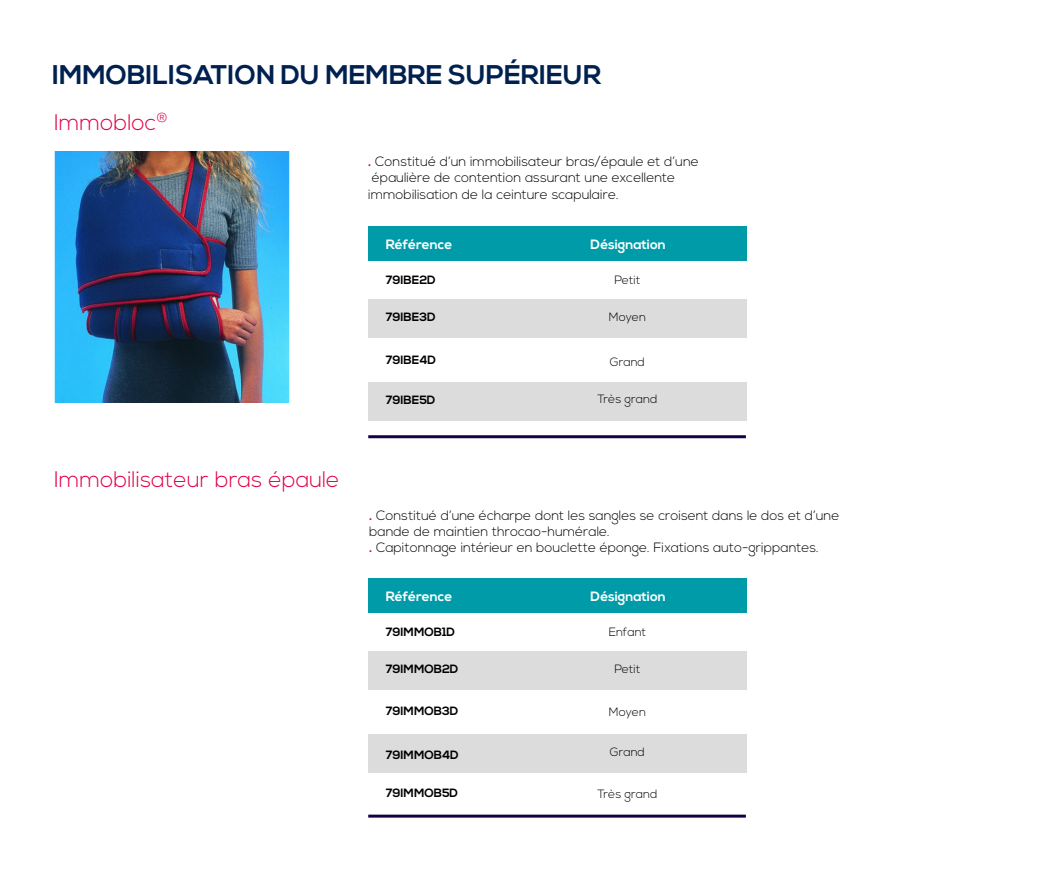
<style>
.page{position:relative;width:1057px;height:893px;background:#fff}
.page>*{position:absolute;margin:0;border:0;box-sizing:border-box;transform-origin:0 0}
.t1{font:700 27px "Nexa";color:#002150}
.t2{font:300 22.5px "Nexa";color:#e20046}
.t3{font:300 13.5px/16.2px "Nexa";color:#000}
.t4{font:700 13.5px "Nexa";color:#fff}
.t5{font:700 12px "Nexa";color:#000}
.t6{font:300 12px "Nexa";color:#000}
.s1{font-weight:700;color:#e20046}
</style>
<div class="page">
<img style="left:54px;top:152px;width:236px;height:250px">
<div style="left:368px;top:300px;width:378px;height:38px;background:#dcdcdc"></div>
<div style="left:368px;top:382px;width:378px;height:38px;background:#dcdcdc"></div>
<div style="left:368px;top:226px;width:378px;height:35px;background:#009ba9"></div>
<hr style="left:368px;top:435px;width:378px;height:3px;background:#150046">
<div style="left:368px;top:652px;width:378px;height:38px;background:#dcdcdc"></div>
<div style="left:368px;top:735px;width:378px;height:38px;background:#dcdcdc"></div>
<div style="left:368px;top:578px;width:378px;height:35px;background:#009ba9"></div>
<hr style="left:368px;top:815px;width:378px;height:3px;background:#150046">
<p class="t1" style="left:52px;top:59px;width:550px">IMMOBILISATION DU MEMBRE SUPÉRIEUR</p>
<p class="t2" style="left:54px;top:109px;width:116px">Immobloc<sup>®</sup></p>
<p class="t3" style="left:368px;top:154px;width:332px"><span class="s1">.</span> Constitué d’un immobilisateur bras/épaule et d’une</p>
<p class="t3" style="left:372px;top:170px;width:305px">épaulière de contention assurant une excellente</p>
<p class="t3" style="left:368px;top:186px;width:252px">immobilisation de la ceinture scapulaire.</p>
<p class="t4" style="left:386px;top:236px;width:68px">Référence</p>
<p class="t4" style="left:590px;top:236px;width:77px">Désignation</p>
<p class="t5" style="left:386px;top:273px;width:51px">79IBE2D</p>
<p class="t6" style="left:614px;top:273px;width:28px">Petit</p>
<p class="t2" style="left:54px;top:466px;width:287px">Immobilisateur bras épaule</p>
<p class="t5" style="left:386px;top:310px;width:51px">79IBE3D</p>
<p class="t6" style="left:609px;top:310px;width:39px">Moyen</p>
<p class="t5" style="left:386px;top:353px;width:52px">79IBE4D</p>
<p class="t6" style="left:610px;top:355px;width:37px">Grand</p>
<p class="t5" style="left:386px;top:393px;width:51px">79IBE5D</p>
<p class="t6" style="left:597px;top:392px;width:61px">Très grand</p>
<p class="t3" style="left:369px;top:507px;width:472px"><span class="s1">.</span> Constitué d’une écharpe dont les sangles se croisent dans le dos et d’une bande de maintien throcao-humérale.</p>
<p class="t3" style="left:369px;top:540px;width:451px"><span class="s1">.</span> Capitonnage intérieur en bouclette éponge. Fixations auto-grippantes.</p>
<p class="t4" style="left:386px;top:588px;width:68px">Référence</p>
<p class="t4" style="left:590px;top:588px;width:77px">Désignation</p>
<p class="t5" style="left:386px;top:625px;width:71px">79IMMOB1D</p>
<p class="t5" style="left:386px;top:662px;width:74px">79IMMOB2D</p>
<p class="t5" style="left:386px;top:704px;width:74px">79IMMOB3D</p>
<p class="t5" style="left:386px;top:747px;width:74px">79IMMOB4D</p>
<p class="t5" style="left:386px;top:786px;width:74px">79IMMOB5D</p>
<p class="t6" style="left:608px;top:625px;width:39px">Enfant</p>
<p class="t6" style="left:614px;top:662px;width:28px">Petit</p>
<p class="t6" style="left:609px;top:705px;width:39px">Moyen</p>
<p class="t6" style="left:610px;top:745px;width:37px">Grand</p>
<p class="t6" style="left:597px;top:787px;width:61px">Très grand</p>
</div>
